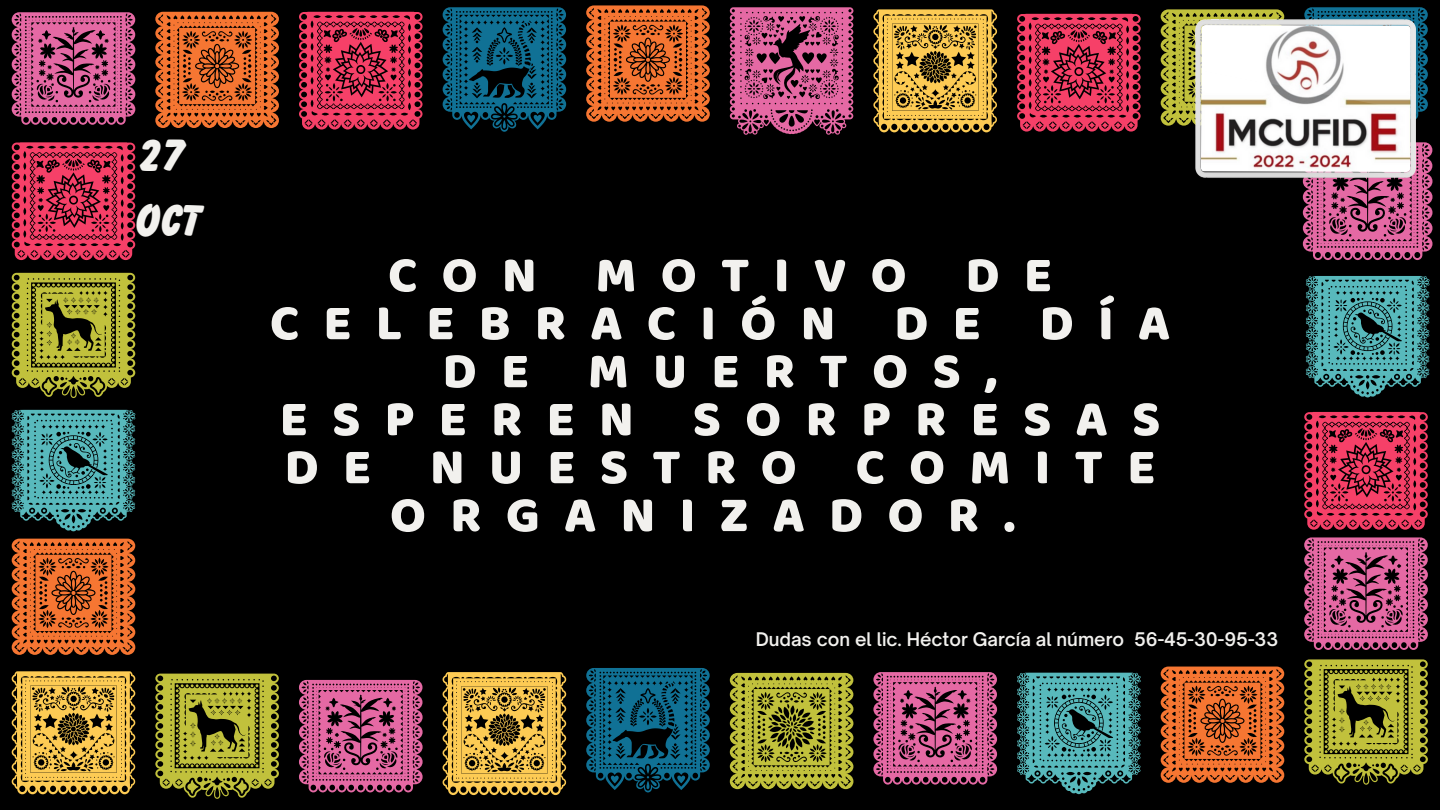
<style>
.page{position:relative;width:1440px;height:810px;background:#000}
.page>*{position:absolute;margin:0;border:0;box-sizing:border-box;transform-origin:0 0}
.t1{font:51.3px "Baloo Thambi";letter-spacing:.475em;color:#f2f1ee}
.t2{font:700 expanded 46.8px/65.3px "Balloon D";color:#f2f1ee}
.t3{font:600 18px "Open Sauce One";color:#f2f1ee}
</style>
<div class="page">
<svg style="left:12px;top:410px;width:123px;height:121px"></svg>
<svg style="left:12px;top:273px;width:123px;height:125px"></svg>
<svg style="left:12px;top:142px;width:123px;height:118px;background:#b42e4c"></svg>
<svg style="left:730px;top:673px;width:123px;height:116px;background:#93932d"></svg>
<svg style="left:12px;top:539px;width:123px;height:116px;background:#c05c27"></svg>
<svg style="left:155px;top:674px;width:124px;height:125px"></svg>
<svg style="left:12px;top:671px;width:123px;height:123px;background:#ba953d"></svg>
<svg style="left:873px;top:672px;width:124px;height:113px;background:#ab4e7a"></svg>
<svg style="left:1017px;top:673px;width:124px;height:121px"></svg>
<svg style="left:1304px;top:412px;width:124px;height:118px;background:#b32e4b"></svg>
<svg style="left:1303px;top:142px;width:130px;height:118px;background:#a74c78"></svg>
<svg style="left:1161px;top:667px;width:123px;height:116px;background:#c05c26"></svg>
<svg style="left:1306px;top:276px;width:123px;height:121px"></svg>
<svg style="left:299px;top:680px;width:124px;height:112px;background:#ab4e7a"></svg>
<svg style="left:586px;top:668px;width:124px;height:124px"></svg>
<svg style="left:12px;top:12px;width:123px;height:113px;background:#ac4e7b"></svg>
<svg style="left:730px;top:7px;width:123px;height:128px"></svg>
<svg style="left:443px;top:7px;width:123px;height:125px"></svg>
<svg style="left:155px;top:12px;width:124px;height:116px;background:#bf5b26"></svg>
<svg style="left:299px;top:12px;width:124px;height:118px;background:#b22e4b"></svg>
<svg style="left:1161px;top:9px;width:123px;height:117px;background:#9a9a33"></svg>
<svg style="left:873px;top:9px;width:124px;height:123px;background:#b8943d"></svg>
<svg style="left:1304px;top:7px;width:124px;height:112px;background:#105872"></svg>
<svg style="left:586px;top:5px;width:124px;height:117px;background:#be5b26"></svg>
<svg style="left:1017px;top:14px;width:124px;height:118px;background:#b22e4b"></svg>
<svg style="left:443px;top:672px;width:123px;height:123px;background:#ba953d"></svg>
<svg style="left:1304px;top:659px;width:124px;height:126px"></svg>
<svg style="left:1304px;top:537px;width:124px;height:113px;background:#ab4e7a"></svg>
<img style="left:1196px;top:20px;width:220px;height:159px">
<p class="t2" style="left:136px;top:130px;width:67px">27 oct</p>
<p class="t1" style="left:388px;top:237px;width:666px">CON MOTIVO DE</p>
<p class="t1" style="left:270px;top:285px;width:902px">CELEBRACIÓN DE DÍA</p>
<p class="t1" style="left:443px;top:333px;width:556px">DE MUERTOS,</p>
<p class="t1" style="left:280px;top:381px;width:882px">ESPEREN SORPRESAS</p>
<p class="t1" style="left:285px;top:429px;width:872px">DE NUESTRO COMITE</p>
<p class="t1" style="left:390px;top:477px;width:627px">ORGANIZADOR.</p>
<p class="t3" style="left:756px;top:628px;width:524px">Dudas con el lic. Héctor García al número 56-45-30-95-33</p>
</div>
